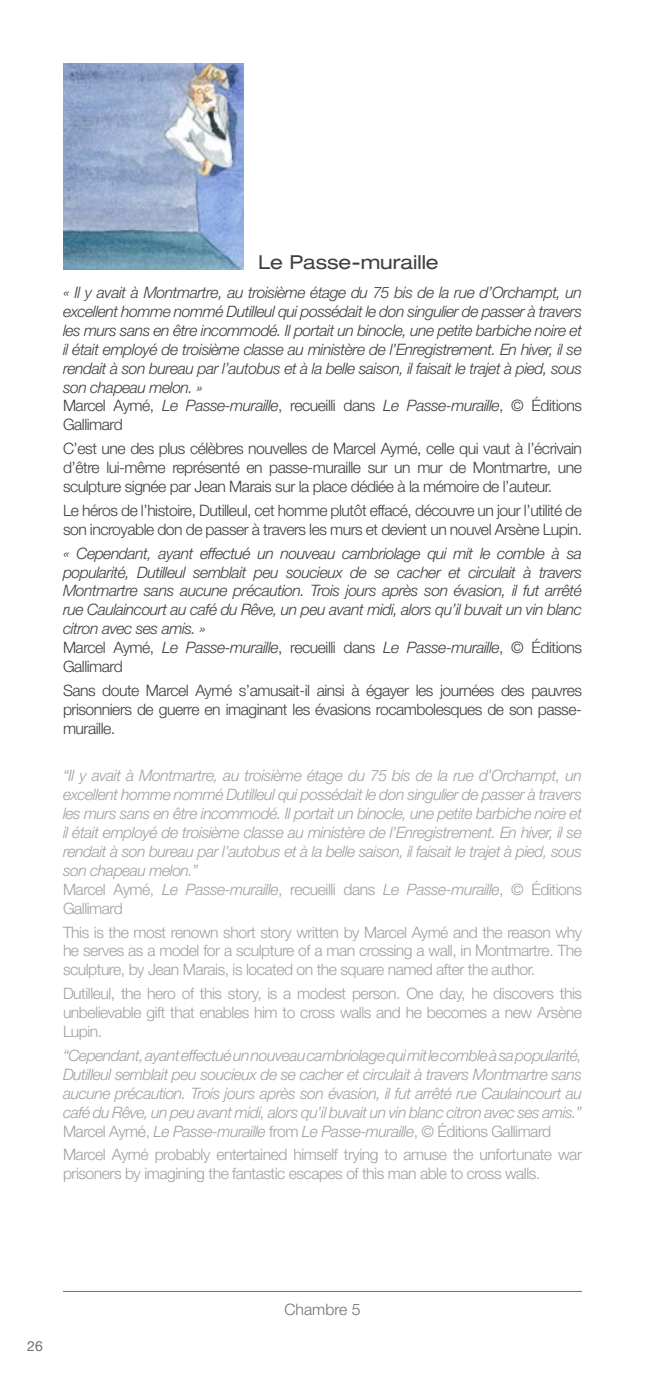
<style>
.page{position:relative;width:645px;height:1389px;background:#fff}
.page>*{position:absolute;margin:0;border:0;box-sizing:border-box;transform-origin:0 0}
.t1{font:expanded 19.25px "Helvetica Neue LT Std";color:#3e3d40}
.t2{font:italic 300 15.75px/18.9px "Helvetica Neue LT Std";letter-spacing:-.03em;color:#9ea0a2;text-align:justify}
.t3{font:italic 300 15.75px/18.9px "Helvetica Neue LT Std";letter-spacing:-.03em;color:#3e3d40;text-align:justify}
.t4{font:300 15.75px/18.9px "Helvetica Neue LT Std";letter-spacing:-.03em;color:#3e3d40}
.t5{font:300 15.75px/18.9px "Helvetica Neue LT Std";letter-spacing:-.03em;color:#9ea0a2}
.t6{font:300 15.75px "Helvetica Neue LT Std";color:#707172}
.t7{font:14px "Helvetica Neue LT Std";color:#707172}
.s1{font-style:italic}
.s2{font-style:normal}
</style>
<div class="page">
<hr style="left:63px;top:1291px;width:519px;height:1px;background:#707172">
<img style="left:63px;top:63px;width:180px;height:207px">
<p class="t1" style="left:258px;top:251px;width:182px">Le Passe-muraille</p>
<p class="t3" style="left:63px;top:283px;width:520px">« Il y avait à Montmartre, au troisième étage du 75 bis de la rue d’Orchampt, un excellent homme nommé Dutilleul qui possédait le don singulier de passer à travers les murs sans en être incommodé. Il portait un binocle, une petite barbiche noire et il était employé de troisième classe au ministère de l’Enregistrement. En hiver, il se rendait à son bureau par l’autobus et à la belle saison, il faisait le trajet à pied, sous son chapeau melon. »</p>
<p class="t4" style="left:63px;top:396px;width:520px">Marcel Aymé, <span class="s1">Le Passe-muraille</span>, recueilli dans <span class="s1">Le Passe-muraille</span>, © Éditions<br>Gallimard</p>
<p class="t4" style="left:63px;top:439px;width:520px;text-align:justify">C’est une des plus célèbres nouvelles de Marcel Aymé, celle qui vaut à l’écrivain d’être lui-même représenté en passe-muraille sur un mur de Montmartre, une sculpture signée par Jean Marais sur la place dédiée à la mémoire de l’auteur.</p>
<p class="t4" style="left:63px;top:500px;width:520px">Le héros de l’histoire, Dutilleul, cet homme plutôt effacé, découvre un jour l’utilité de son incroyable don de passer à travers les murs et devient un nouvel Arsène Lupin.</p>
<p class="t3" style="left:63px;top:543px;width:520px">« Cependant, ayant effectué un nouveau cambriolage qui mit le comble à sa popularité, Dutilleul semblait peu soucieux de se cacher et circulait à travers Montmartre sans aucune précaution. Trois jours après son évasion, il fut arrêté rue Caulaincourt au café du Rêve, un peu avant midi, alors qu’il buvait un vin blanc citron avec ses amis. »</p>
<p class="t4" style="left:63px;top:638px;width:520px">Marcel Aymé, <span class="s1">Le Passe-muraille</span>, recueilli dans <span class="s1">Le Passe-muraille</span>, © Éditions<br>Gallimard</p>
<p class="t4" style="left:63px;top:681px;width:520px;text-align:justify">Sans doute Marcel Aymé s’amusait-il ainsi à égayer les journées des pauvres prisonniers de guerre en imaginant les évasions rocambolesques de son passe&shy;muraille.</p>
<p class="t2" style="left:63px;top:766px;width:520px">“Il y avait à Montmartre, au troisième étage du 75 bis de la rue d’Orchampt, un excellent homme nommé Dutilleul qui possédait le don singulier de passer à travers les murs sans en être incommodé. Il portait un binocle, une petite barbiche noire et il était employé de troisième classe au ministère de l’Enregistrement. En hiver, il se rendait à son bureau par l’autobus et à la belle saison, il faisait le trajet à pied, sous son chapeau melon.”</p>
<p class="t5" style="left:63px;top:879px;width:520px">Marcel Aymé, <span class="s1">Le Passe-muraille</span>, recueilli dans <span class="s1">Le Passe-muraille</span>, © Éditions<br>Gallimard</p>
<p class="t5" style="left:63px;top:922px;width:520px;text-align:justify">This is the most renown short story written by Marcel Aymé and the reason why he serves as a model for a sculpture of a man crossing a wall, in Montmartre. The sculpture, by Jean Marais, is located on the square named after the author.</p>
<p class="t5" style="left:63px;top:984px;width:520px;text-align:justify">Dutilleul, the hero of this story, is a modest person. One day, he discovers this unbelievable gift that enables him to cross walls and he becomes a new Arsène Lupin.</p>
<p class="t2" style="left:63px;top:1046px;width:520px">“Cependant, ayant effectué un nouveau cambriolage qui mit le comble à sa popularité, Dutilleul semblait peu soucieux de se cacher et circulait à travers Montmartre sans aucune précaution. Trois jours après son évasion, il fut arrêté rue Caulaincourt au café du Rêve, un peu avant midi, alors qu’il buvait un vin blanc citron avec ses amis.” <span class="s2">Marcel Aymé,</span> Le Passe-muraille <span class="s2">from</span> Le Passe-muraille<span class="s2">, © Éditions Gallimard</span></p>
<p class="t5" style="left:63px;top:1145px;width:520px">Marcel Aymé probably entertained himself trying to amuse the unfortunate war prisoners by imagining the fantastic escapes of this man able to cross walls.</p>
<p class="t7" style="left:27px;top:1338px;width:17px">26</p>
<p class="t6" style="left:285px;top:1300px;width:77px">Chambre 5</p>
</div>
